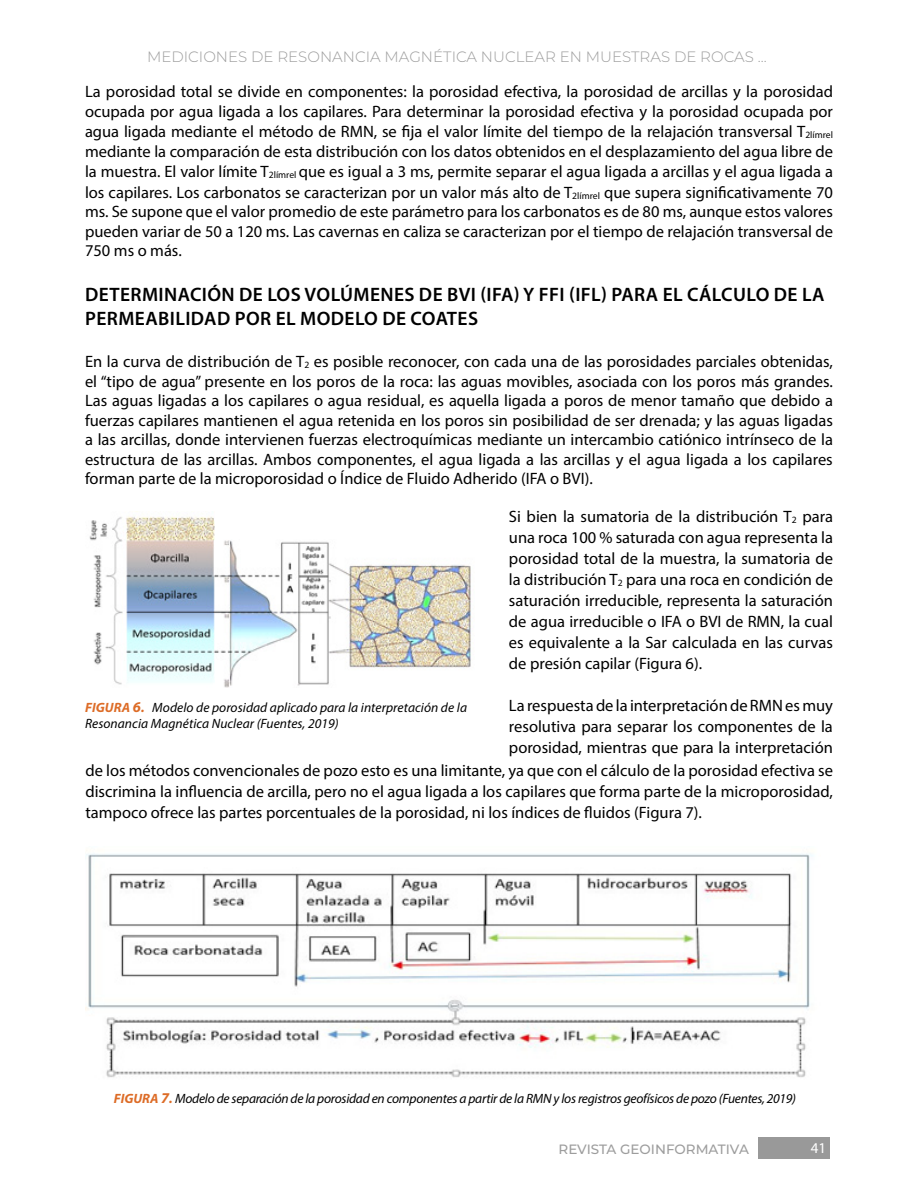
<style>
.page{position:relative;width:918px;height:1188px;background:#fff}
.page>*{position:absolute;margin:0;border:0;box-sizing:border-box;transform-origin:0 0}
.t1{font:600 19.5px/24px "Myriad Pro";letter-spacing:.02em;color:#000}
.t2{font:16.5px/19.8px "Myriad Pro";color:#000;text-align:justify}
.t3{font:300 15px "Montserrat";color:#9d9d9d}
.t4{font:15px "Myriad Pro";color:#fff}
.t5{font:italic 13.5px "Myriad Pro";letter-spacing:-.015em;color:#000}
.t6{font:italic 13.5px/16.2px "Myriad Pro";letter-spacing:.005em;color:#000}
.t7{font:500 13.5px "Montserrat";color:#9d9d9d}
.s1{font-size:9.6px}
.s2{font-weight:700;color:#dd6c27}
.s3{font-weight:700;font-size:15px;color:#dd6c27}
</style>
<div class="page">
<div style="left:758px;top:1137px;width:72px;height:21px;background:#999"></div>
<img style="left:89px;top:516px;width:382px;height:171px">
<img style="left:85px;top:853px;width:728px;height:225px">
<p class="t3" style="left:147px;top:47px;width:621px">MEDICIONES DE RESONANCIA MAGNÉTICA NUCLEAR EN MUESTRAS DE ROCAS ...</p>
<p class="t2" style="left:85px;top:82px;width:750px">La porosidad total se divide en componentes: la porosidad efectiva, la porosidad de arcillas y la porosidad ocupada por agua ligada a los capilares. Para determinar la porosidad efectiva y la porosidad ocupada por agua ligada mediante el método de RMN, se fija el valor límite del tiempo de la relajación transversal T<span class="s1">2límrel </span>mediante la comparación de esta distribución con los datos obtenidos en el desplazamiento del agua libre de la muestra. El valor límite T<span class="s1">2límrel</span> que es igual a 3 ms, permite separar el agua ligada a arcillas y el agua ligada a los capilares. Los carbonatos se caracterizan por un valor más alto de T<span class="s1">2límrel</span> que supera significativamente 70 ms. Se supone que el valor promedio de este parámetro para los carbonatos es de 80 ms, aunque estos valores pueden variar de 50 a 120 ms. Las cavernas en caliza se caracterizan por el tiempo de relajación transversal de 750 ms o más.</p>
<p class="t1" style="left:85px;top:282px;width:741px">DETERMINACIÓN DE LOS VOLÚMENES DE BVI (IFA) Y FFI (IFL) PARA EL CÁLCULO DE LA<br>PERMEABILIDAD POR EL MODELO DE COATES</p>
<p class="t2" style="left:85px;top:351px;width:750px">En la curva de distribución de T<span class="s1">2</span> es posible reconocer, con cada una de las porosidades parciales obtenidas, el “tipo de agua” presente en los poros de la roca: las aguas movibles, asociada con los poros más grandes.<br>Las aguas ligadas a los capilares o agua residual, es aquella ligada a poros de menor tamaño que debido a fuerzas capilares mantienen el agua retenida en los poros sin posibilidad de ser drenada; y las aguas ligadas a las arcillas, donde intervienen fuerzas electroquímicas mediante un intercambio catiónico intrínseco de la estructura de las arcillas. Ambos componentes, el agua ligada a las arcillas y el agua ligada a los capilares forman parte de la microporosidad o Índice de Fluido Adherido (IFA o BVI).</p>
<p class="t6" style="left:85px;top:699px;width:384px"><span class="s2">FIGURA</span> <span class="s3">6</span><span class="s2">.</span> Modelo de porosidad aplicado para la interpretación de la<br>Resonancia Magnética Nuclear (Fuentes, 2019)</p>
<p class="t2" style="left:509px;top:506px;width:326px;line-height:21px">Si bien la sumatoria de la distribución T<span class="s1">2</span> para una roca 100 % saturada con agua representa la porosidad total de la muestra, la sumatoria de la distribución T<span class="s1">2</span> para una roca en condición de saturación irreducible, representa la saturación de agua irreducible o IFA o BVI de RMN, la cual es equivalente a la Sar calculada en las curvas de presión capilar (Figura 6).</p>
<p class="t2" style="left:509px;top:695px;width:326px;line-height:20.7px">La respuesta de la interpretación de RMN es muy resolutiva para separar los componentes de la porosidad, mientras que para la interpretación</p>
<p class="t2" style="left:85px;top:760px;width:749px;line-height:20.7px">de los métodos convencionales de pozo esto es una limitante, ya que con el cálculo de la porosidad efectiva se discrimina la influencia de arcilla, pero no el agua ligada a los capilares que forma parte de la microporosidad, tampoco ofrece las partes porcentuales de la porosidad, ni los índices de fluidos (Figura 7).</p>
<p class="t5" style="left:114px;top:1090px;width:684px"><span class="s2">FIGURA</span> <span class="s3">7</span><span class="s2">.</span> Modelo de separación de la porosidad en componentes a partir de la RMN y los registros geofísicos de pozo (Fuentes, 2019)</p>
<p class="t7" style="left:559px;top:1139px;width:192px">REVISTA GEOINFORMATIVA</p>
<p class="t4" style="left:811px;top:1139px;width:17px">41</p>
</div>
